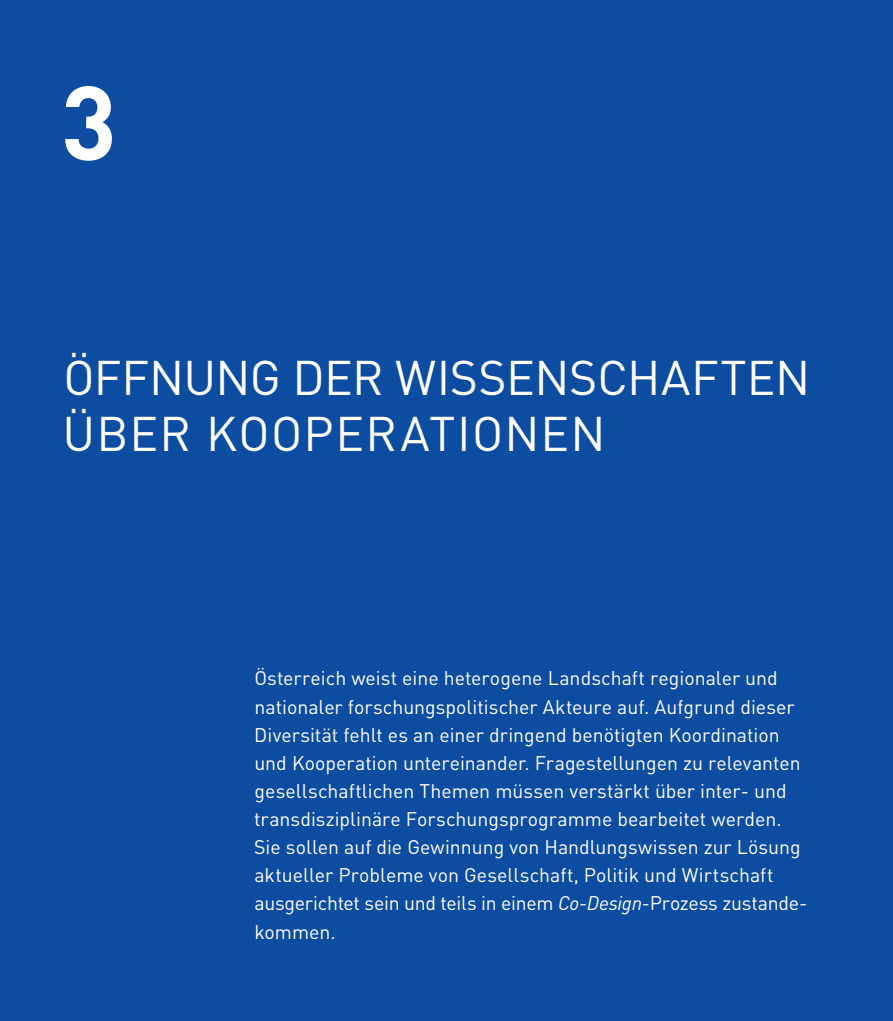
<style>
.page{position:relative;width:893px;height:1021px;background:#fff}
.page>*{position:absolute;margin:0;border:0;box-sizing:border-box;transform-origin:0 0}
.t1{font:700 103.2px "DIN Pro";color:#fff}
.t2{font:48px/56.2px "DIN Pro";letter-spacing:.01em;color:#fff}
.t3{font:19.5px/28px "DIN Pro";color:#fff}
.s1{font-family:"DIN";font-style:italic}
</style>
<div class="page">
<div style="left:0;top:0;width:893px;height:1020px;background:#0d4da1"></div>
<h1 class="t1" style="left:61px;top:53px;width:58px">3</h1>
<h2 class="t2" style="left:63px;top:347px;width:749px">ÖFFNUNG DER WISSENSCHAFTEN<br>ÜBER KOOPERATIONEN</h2>
<p class="t3" style="left:254px;top:663px;width:555px">Österreich weist eine heterogene Landschaft regionaler und nationaler forschungspolitischer Akteure auf. Aufgrund dieser Diversität fehlt es an einer dringend benötigten Koordination und Kooperation untereinander. Fragestellungen zu relevanten gesellschaftlichen Themen müssen verstärkt über inter- und transdisziplinäre Forschungsprogramme bearbeitet werden.<br>Sie sollen auf die Gewinnung von Handlungswissen zur Lösung aktueller Probleme von Gesellschaft, Politik und Wirtschaft ausgerichtet sein und teils in einem <span class="s1">Co-Design-</span>Prozess zustande&shy;kommen.</p>
</div>
